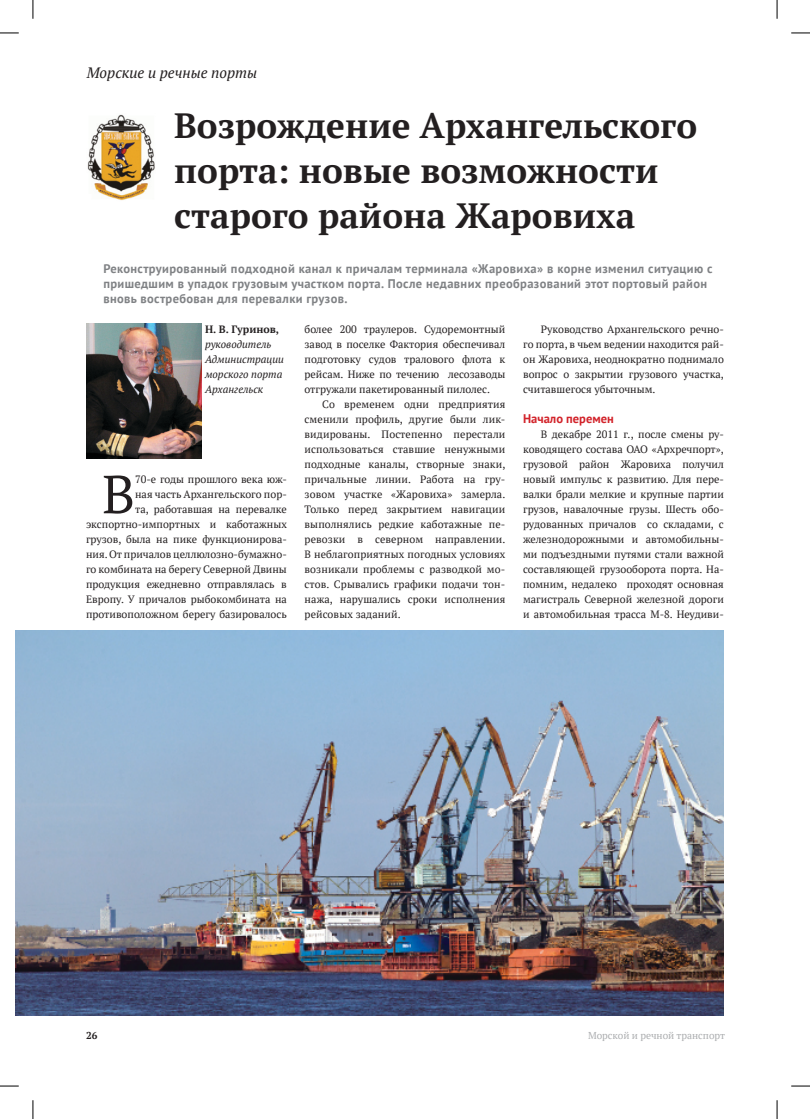
<style>
.page{position:relative;width:810px;height:1119px;background:#fff}
.page>*{position:absolute;margin:0;border:0;box-sizing:border-box;transform-origin:0 0}
.t1{font:53.5px "PT Serif";color:#231f20}
.t2{font:700 35px/45px "PT Serif";color:#231f20}
.t3{font:italic 15px "PT Serif";color:#231f20}
.t4{font:700 12.5px/15px "PT Sans";letter-spacing:.03em;color:#808285}
.t5{font:700 12.5px "PT Sans";color:#d2232a}
.t6{font:10.62px/15px "PT Serif";color:#231f20;text-align:justify}
.t7{font:italic 10.62px/15px "PT Serif";color:#231f20}
.t8{font:700 10.62px "PT Serif";color:#231f20}
.t9{font:10px "PT Serif";color:#acaeb0}
.t10{font:700 10px "PT Serif";color:#231f20}
.s1{color:#acaeb0}
</style>
<div class="page">
<img style="left:86px;top:324px;width:116px;height:134px">
<img style="left:15px;top:630px;width:708px;height:384px">
<img style="left:87px;top:114px;width:68px;height:87px">
<svg style="left:0;top:32px;width:19px;height:2px"></svg>
<svg style="left:791px;top:32px;width:19px;height:2px"></svg>
<svg style="left:0;top:1085px;width:19px;height:1px"></svg>
<svg style="left:791px;top:1085px;width:19px;height:1px"></svg>
<svg style="left:32px;top:0;width:2px;height:19px"></svg>
<svg style="left:32px;top:1100px;width:2px;height:18px"></svg>
<svg style="left:776px;top:0;width:2px;height:19px"></svg>
<svg style="left:776px;top:1100px;width:2px;height:18px"></svg>
<h3 class="t3" style="left:87px;top:63px;width:172px">Морские и речные порты</h3>
<h2 class="t2" style="left:174px;top:102px;width:524px">Возрождение Архангельского порта: новые возможности старого района Жаровиха</h2>
<p class="t4" style="left:103px;top:261px;width:611px">Реконструированный подходной канал к причалам терминала «Жаровиха» в корне изменил ситуацию с пришедшим в упадок грузовым участком порта. После недавних преобразований этот портовый район вновь востребован для перевалки грузов.</p>
<p class="t8" style="left:205px;top:322px;width:76px">Н. В. Гуринов,</p>
<p class="t7" style="left:205px;top:337px;width:80px">руководитель<br>Администрации морского порта<br>Архангельск</p>
<p class="t6" style="left:305px;top:322px;width:202px">более 200 траулеров. Судоремонтный завод в поселке Фактория обеспечивал подготовку судов тралового флота к рейсам. Ниже по течению лесозаводы отгружали пакетированный пилолес.</p>
<p class="t6" style="left:305px;top:397px;width:202px;text-indent:18px">Со временем одни предприятия сменили профиль, другие были лик&shy;видированы. Постепенно перестали использоваться ставшие ненужными подходные каналы, створные знаки, причальные линии. Работа на гру&shy;зовом участке «Жаровиха» замерла.<br>Только перед закрытием навигации выполнялись редкие каботажные пе&shy;ревозки в северном направлении.<br>В неблагоприятных погодных условиях возникали проблемы с разводкой мо&shy;стов. Срывались графики подачи тон&shy;нажа, нарушались сроки исполнения рейсовых заданий.</p>
<p class="t6" style="left:523px;top:322px;width:202px;text-indent:18px">Руководство Архангельского речно&shy;го порта, в чьем ведении находится рай&shy;он Жаровиха, неоднократно поднимало вопрос о закрытии грузового участка, считавшегося убыточным.</p>
<p class="t5" style="left:523px;top:410px;width:92px">Начало перемен</p>
<p class="t6" style="left:523px;top:427px;width:202px;text-indent:18px">В декабре 2011 г., после смены ру&shy;ководящего состава ОАО «Архречпорт», грузовой район Жаровиха получил новый импульс к развитию. Для пере&shy;валки брали мелкие и крупные партии грузов, навалочные грузы. Шесть обо&shy;рудованных причалов со складами, с железнодорожными и автомобильны&shy;ми подъездными путями стали важной составляющей грузооборота порта. На&shy;помним, недалеко проходят основная магистраль Северной железной дороги и автомобильная трасса М-8. Неудиви-</p>
<h1 class="t1" style="left:102px;top:459px;width:34px">В</h1>
<p class="t6" style="left:86px;top:472px;width:202px;text-align:right">70-е годы прошлого века юж-<br>ная часть Архангельского пор-<br>та, работавшая на перевалке экспортно-импортных и каботажных грузов, была на пике функционирова&shy;ния. От причалов целлюлозно-бумажно&shy;го комбината на берегу Северной Двины продукция ежедневно отправлялась в Европу. У причалов рыбокомбината на противоположном берегу базировалось</p>
<p class="t10" style="left:86px;top:1028px;width:18px">26 <span class="s1">-</span></p>
<p class="t9" style="left:588px;top:1028px;width:138px">Морской и речной транспорт</p>
</div>
